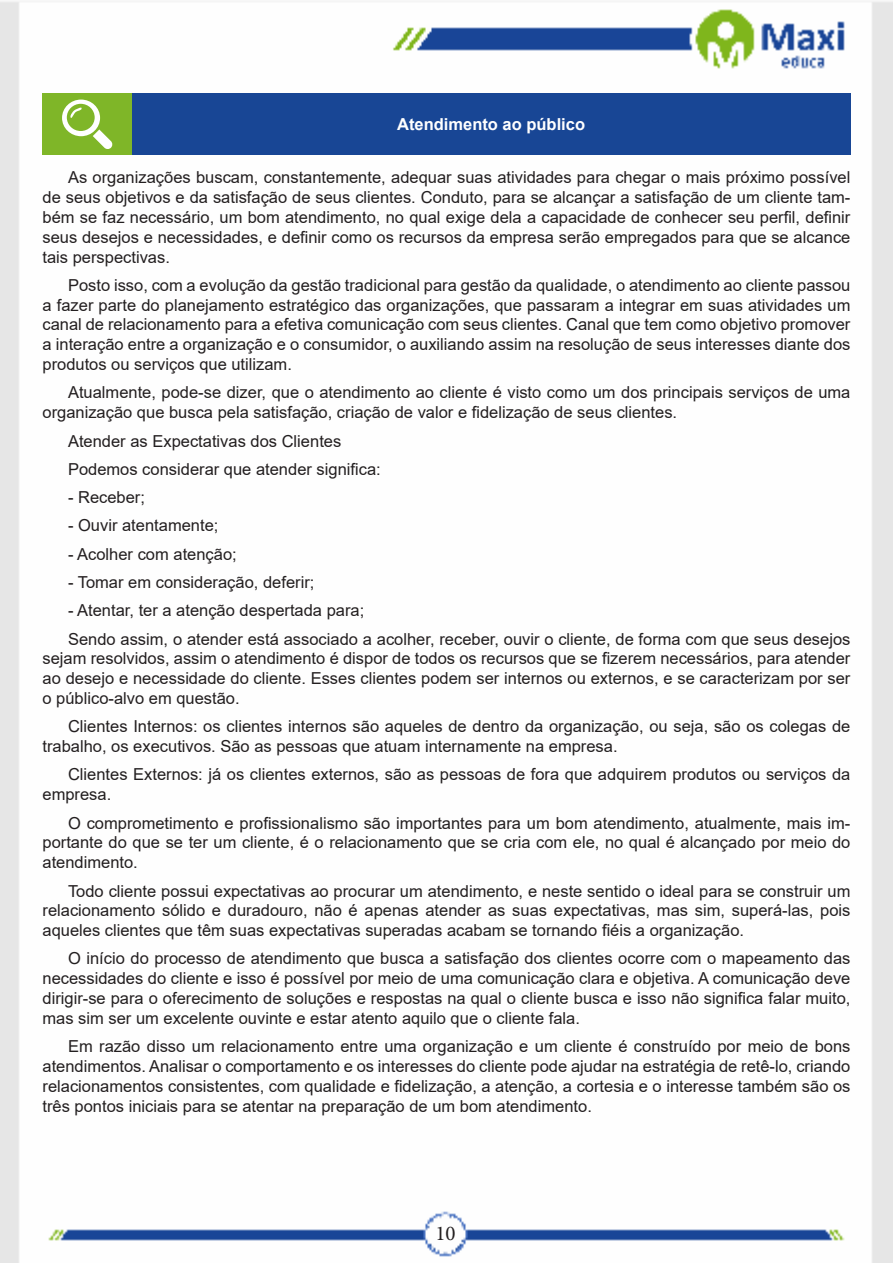
<style>
.page{position:relative;width:893px;height:1263px;background:#fff}
.page>*{position:absolute;margin:0;border:0;box-sizing:border-box;transform-origin:0 0}
.t1{font:21px "Minion Pro";color:#231f20}
.TEXTO_BASE{font:16.5px/19.8px "Arial";color:#231f20;text-align:justify}
.Titulo_de_Caixa{font:700 16.5px "Arial";color:#fff}
</style>
<div class="page">
<img style="left:0;top:1px;width:893px;height:1262px">
<div style="left:43px;top:94px;width:89px;height:61px;background:#7fb628"></div>
<div style="left:132px;top:94px;width:718px;height:61px;background:#184695"></div>
<svg style="left:62px;top:100px;width:51px;height:49px"></svg>
<p class="Titulo_de_Caixa" style="left:397px;top:113px;width:189px">Atendimento ao público</p>
<p class="TEXTO_BASE" style="left:43px;top:168px;width:809px;text-indent:26px">As organizações buscam, constantemente, adequar suas atividades para chegar o mais próximo possível de seus objetivos e da satisfação de seus clientes. Conduto, para se alcançar a satisfação de um cliente tam&shy;bém se faz necessário, um bom atendimento, no qual exige dela a capacidade de conhecer seu perfil, definir seus desejos e necessidades, e definir como os recursos da empresa serão empregados para que se alcance tais perspectivas.</p>
<p class="TEXTO_BASE" style="left:43px;top:275px;width:809px;text-indent:26px">Posto isso, com a evolução da gestão tradicional para gestão da qualidade, o atendimento ao cliente passou a fazer parte do planejamento estratégico das organizações, que passaram a integrar em suas atividades um canal de relacionamento para a efetiva comunicação com seus clientes. Canal que tem como objetivo promover a interação entre a organização e o consumidor, o auxiliando assim na resolução de seus interesses diante dos produtos ou serviços que utilizam.</p>
<p class="TEXTO_BASE" style="left:43px;top:383px;width:809px;text-indent:26px">Atualmente, pode-se dizer, que o atendimento ao cliente é visto como um dos principais serviços de uma organização que busca pela satisfação, criação de valor e fidelização de seus clientes.</p>
<p class="TEXTO_BASE" style="left:68px;top:431px;width:275px">Atender as Expectativas dos Clientes</p>
<p class="TEXTO_BASE" style="left:68px;top:459px;width:314px">Podemos considerar que atender significa:</p>
<p class="TEXTO_BASE" style="left:68px;top:487px;width:79px">- Receber;</p>
<p class="TEXTO_BASE" style="left:68px;top:516px;width:152px">- Ouvir atentamente;</p>
<p class="TEXTO_BASE" style="left:68px;top:544px;width:170px">- Acolher com atenção;</p>
<p class="TEXTO_BASE" style="left:68px;top:572px;width:248px">- Tomar em consideração, deferir;</p>
<p class="TEXTO_BASE" style="left:68px;top:600px;width:298px">- Atentar, ter a atenção despertada para;</p>
<p class="TEXTO_BASE" style="left:43px;top:629px;width:809px;text-indent:26px">Sendo assim, o atender está associado a acolher, receber, ouvir o cliente, de forma com que seus desejos sejam resolvidos, assim o atendimento é dispor de todos os recursos que se fizerem necessários, para atender ao desejo e necessidade do cliente. Esses clientes podem ser internos ou externos, e se caracterizam por ser o público-alvo em questão.</p>
<p class="TEXTO_BASE" style="left:43px;top:716px;width:809px;text-indent:26px">Clientes Internos: os clientes internos são aqueles de dentro da organização, ou seja, são os colegas de trabalho, os executivos. São as pessoas que atuam internamente na empresa.</p>
<p class="TEXTO_BASE" style="left:43px;top:765px;width:809px;text-indent:26px">Clientes Externos: já os clientes externos, são as pessoas de fora que adquirem produtos ou serviços da empresa.</p>
<p class="TEXTO_BASE" style="left:43px;top:813px;width:809px;text-indent:26px">O comprometimento e profissionalismo são importantes para um bom atendimento, atualmente, mais im&shy;portante do que se ter um cliente, é o relacionamento que se cria com ele, no qual é alcançado por meio do atendimento.</p>
<p class="TEXTO_BASE" style="left:43px;top:881px;width:809px;text-indent:26px">Todo cliente possui expectativas ao procurar um atendimento, e neste sentido o ideal para se construir um relacionamento sólido e duradouro, não é apenas atender as suas expectativas, mas sim, superá-las, pois aqueles clientes que têm suas expectativas superadas acabam se tornando fiéis a organização.</p>
<p class="TEXTO_BASE" style="left:43px;top:949px;width:809px;text-indent:26px">O início do processo de atendimento que busca a satisfação dos clientes ocorre com o mapeamento das necessidades do cliente e isso é possível por meio de uma comunicação clara e objetiva. A comunicação deve dirigir-se para o oferecimento de soluções e respostas na qual o cliente busca e isso não significa falar muito, mas sim ser um excelente ouvinte e estar atento aquilo que o cliente fala.</p>
<p class="TEXTO_BASE" style="left:43px;top:1036px;width:809px;text-indent:26px">Em razão disso um relacionamento entre uma organização e um cliente é construído por meio de bons atendimentos. Analisar o comportamento e os interesses do cliente pode ajudar na estratégia de retê-lo, criando relacionamentos consistentes, com qualidade e fidelização, a atenção, a cortesia e o interesse também são os três pontos iniciais para se atentar na preparação de um bom atendimento.</p>
<p class="t1" style="left:435px;top:1219px;width:22px">10</p>
</div>
